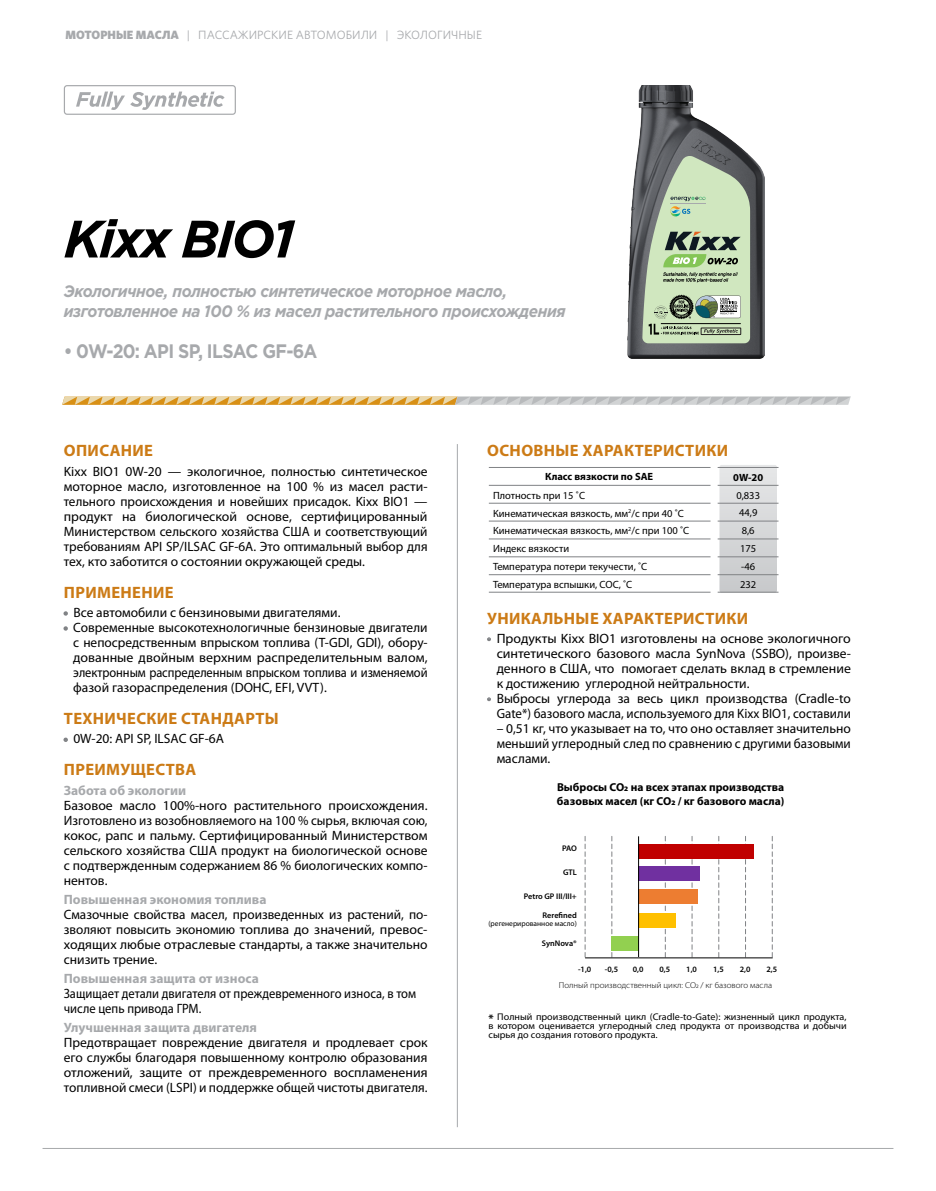
<style>
.page{position:relative;width:936px;height:1191px;background:#fff}
.page>*{position:absolute;margin:0;border:0;box-sizing:border-box;transform-origin:0 0}
.t1{font:italic 700 52.5px "Gotham Pro";letter-spacing:-.05em;color:#000}
.t2{font:700 19.5px "Gotham Pro";letter-spacing:-.03em;color:#a7a9ac;scale:.9 1}
.t3{font:italic 700 16.5px/19.8px "Gotham Pro";letter-spacing:-.025em;color:#a7a9ac;scale:.93 1}
.t4{font:700 16.5px "Myriad Pro";letter-spacing:.02em;color:#cc7b16}
.t5{font:13.5px/15px "Myriad Pro";color:#000;text-align:justify}
.t6{font:700 13.5px "Myriad Pro";color:#a7a9ac}
.t7{font:13.5px/15px "Myriad Pro";color:#000;scale:.93 1}
.t8{font:12px "Whitney";color:#a7a9ac}
.t9{font:700 11.55px/14.1px "Myriad Pro";color:#000}
.t10{font:10.5px/17.7px "Myriad Pro";color:#000}
.t11{font:700 10.5px "Myriad Pro";color:#000}
.t12{font:9.75px/9px "Myriad Pro";color:#000;text-align:justify;scale:1.05 1}
.t13{font:300 8.55px "Myriad Pro";color:#000;scale:1.05 1}
.t14{font:600 8.25px "Myriad Pro";color:#000}
.t15{font:7.5px "Myriad Pro";color:#000}
.s1{font-weight:900}
.s2{color:#808285}
.s3{font-weight:700;font-size:11.1px}
</style>
<div class="page">
<svg style="left:584px;top:836px;width:1px;height:121px"></svg>
<svg style="left:665px;top:836px;width:1px;height:121px"></svg>
<svg style="left:611px;top:836px;width:1px;height:121px"></svg>
<svg style="left:691px;top:836px;width:1px;height:121px"></svg>
<svg style="left:745px;top:836px;width:1px;height:121px"></svg>
<svg style="left:718px;top:836px;width:1px;height:121px"></svg>
<svg style="left:771px;top:836px;width:1px;height:121px"></svg>
<hr style="left:585px;top:957px;width:187px;height:1px;background:#000">
<div style="left:611px;top:936px;width:28px;height:15px;background:#92d050"></div>
<div style="left:638px;top:913px;width:37px;height:14px;background:#ffc000"></div>
<div style="left:638px;top:889px;width:59px;height:15px;background:#ed7d31"></div>
<div style="left:638px;top:866px;width:62px;height:14px;background:#7030a0"></div>
<div style="left:638px;top:844px;width:115px;height:14px;background:#c00000"></div>
<hr style="left:638px;top:836px;width:1px;height:121px;background:#000">
<hr style="left:43px;top:1148px;width:850px;height:1px;background:#a7a9ac">
<svg style="left:76px;top:92px;width:148px;height:18px"></svg>
<div style="left:64px;top:85px;width:172px;height:30px;border:1px solid #a7a9ac;border-radius:3px"></div>
<svg style="left:62px;top:396px;width:788px;height:9px;background:#d5c09a"></svg>
<svg style="left:719px;top:465px;width:58px;height:127px;background:#d5d6d8"></svg>
<hr style="left:489px;top:485px;width:221px;height:1px;background:#808285">
<hr style="left:489px;top:467px;width:221px;height:1px;background:#808285">
<hr style="left:489px;top:503px;width:221px;height:1px;background:#808285">
<hr style="left:489px;top:521px;width:221px;height:1px;background:#808285">
<hr style="left:489px;top:538px;width:221px;height:1px;background:#808285">
<hr style="left:489px;top:556px;width:221px;height:1px;background:#808285">
<hr style="left:489px;top:574px;width:221px;height:1px;background:#808285">
<hr style="left:489px;top:592px;width:221px;height:1px;background:#808285">
<hr style="left:717px;top:485px;width:61px;height:1px;background:#808285">
<hr style="left:717px;top:467px;width:61px;height:1px;background:#808285">
<hr style="left:717px;top:503px;width:61px;height:1px;background:#808285">
<hr style="left:717px;top:521px;width:61px;height:1px;background:#808285">
<hr style="left:717px;top:538px;width:61px;height:1px;background:#808285">
<hr style="left:717px;top:556px;width:61px;height:1px;background:#808285">
<hr style="left:717px;top:574px;width:61px;height:1px;background:#808285">
<hr style="left:717px;top:592px;width:61px;height:1px;background:#808285">
<img style="left:627px;top:85px;width:137px;height:273px">
<svg style="left:642px;top:156px;width:108px;height:187px;background:#a7b99d"></svg>
<hr style="left:457px;top:444px;width:1px;height:683px;background:#a7a9ac">
<p class="t8" style="left:65px;top:27px;width:418px"><span class="s1">МОТОРНЫЕ МАСЛА</span> | ПАССАЖИРСКИЕ АВТОМОБИЛИ | ЭКОЛОГИЧНЫЕ</p>
<h1 class="t1" style="left:64px;top:208px;width:233px">Kixx BIO1</h1>
<p class="t3" style="left:64px;top:281px;width:541px">Экологичное, полностью синтетическое моторное масло, изготовленное на 100 % из масел растительного происхождения</p>
<h2 class="t2" style="left:64px;top:340px;width:283px">• 0W-20: API SP, ILSAC GF-6A</h2>
<p class="t4" style="left:64px;top:440px;width:91px">ОПИСАНИЕ</p>
<p class="t5" style="left:64px;top:463px;width:365px">Kixx BIO1 0W-20 — экологичное, полностью синтетическое моторное масло, изготовленное на 100 % из масел расти&shy;тельного происхождения и новейших присадок. Kixx BIO1 — продукт на биологической основе, сертифицированный Министерством сельского хозяйства США и соответствующий требованиям API SP/ILSAC GF-6A. Это оптимальный выбор для тех, кто заботится о состоянии окружающей среды.</p>
<p class="t4" style="left:64px;top:581px;width:111px">ПРИМЕНЕНИЕ</p>
<p class="t5" style="left:64px;top:605px;width:278px"><span class="s2">•</span> Все автомобили с бензиновыми двигателями.</p>
<p class="t5" style="left:73px;top:620px;width:356px;text-indent:-9px"><span class="s2">•</span> Современные высокотехнологичные бензиновые двигатели с непосредственным впрыском топлива (T-GDI, GDI), обору&shy;дованные двойным верхним распределительным валом, электронным распределенным впрыском топлива и изменяемой фазой газораспределения (DOHC, EFI, VVT).</p>
<p class="t4" style="left:64px;top:707px;width:216px">ТЕХНИЧЕСКИЕ СТАНДАРТЫ</p>
<p class="t5" style="left:64px;top:731px;width:162px"><span class="s2">•</span> 0W-20: API SP, ILSAC GF-6A</p>
<p class="t4" style="left:64px;top:759px;width:134px">ПРЕИМУЩЕСТВА</p>
<p class="t6" style="left:64px;top:781px;width:124px">Забота об экологии</p>
<p class="t5" style="left:64px;top:797px;width:365px">Базовое масло 100%-ного растительного происхождения.<br>Изготовлено из возобновляемого на 100 % сырья, включая сою, кокос, рапс и пальму. Сертифицированный Министерством сельского хозяйства США продукт на биологической основе с подтвержденным содержанием 86 % биологических компо&shy;нентов.</p>
<p class="t6" style="left:64px;top:890px;width:204px">Повышенная экономия топлива</p>
<p class="t5" style="left:64px;top:906px;width:365px">Смазочные свойства масел, произведенных из растений, по&shy;зволяют повысить экономию топлива до значений, превос&shy;ходящих любые отраслевые стандарты, а также значительно снизить трение.</p>
<p class="t6" style="left:64px;top:969px;width:196px">Повышенная защита от износа</p>
<p class="t7" style="left:64px;top:986px;width:380px">Защищает детали двигателя от преждевременного износа, в том числе цепь привода ГРМ.</p>
<p class="t6" style="left:64px;top:1019px;width:195px">Улучшенная защита двигателя</p>
<p class="t5" style="left:64px;top:1035px;width:365px">Предотвращает повреждение двигателя и продлевает срок его службы благодаря повышенному контролю образования отложений, защите от преждевременного воспламенения топливной смеси (LSPI) и поддержке общей чистоты двигателя.</p>
<p class="t4" style="left:487px;top:440px;width:242px">ОСНОВНЫЕ ХАРАКТЕРИСТИКИ</p>
<p class="t11" style="left:545px;top:469px;width:110px">Класс вязкости по SAE</p>
<p class="t10" style="left:493px;top:486px;width:198px">Плотность при 15 ˚C<br>Кинематическая вязкость, мм<sup>2</sup>/с при 40 ˚C<br>Кинематическая вязкость, мм<sup>2</sup>/с при 100 ˚C<br>Индекс вязкости<br>Температура потери текучести, ˚C<br>Температура вспышки, COC, ˚C</p>
<p class="t11" style="left:733px;top:470px;width:31px">0W-20</p>
<p class="t10" style="left:736px;top:486px;width:25px">0,833<br>44,9<br>8,6<br>175 -46<br>232</p>
<p class="t4" style="left:487px;top:607px;width:262px">УНИКАЛЬНЫЕ ХАРАКТЕРИСТИКИ</p>
<p class="t5" style="left:496px;top:630px;width:356px;text-indent:-10px"><span class="s2">•</span> Продукты Kixx BIO1 изготовлены на основе экологичного синтетического базового масла SynNova (SSBO), произве&shy;денного в США, что помогает сделать вклад в стремление к достижению углеродной нейтральности.</p>
<p class="t5" style="left:487px;top:690px;width:365px;text-align:right"><span class="s2">•</span> Выбросы углерода за весь цикл производства (Cradle-to<br>Gate*) базового масла, используемого для Kixx BIO1, составили</p>
<p class="t5" style="left:496px;top:720px;width:356px">– 0,51 кг, что указывает на то, что оно оставляет значительно меньший углеродный след по сравнению с другими базовыми маслами.</p>
<p class="t9" style="left:557px;top:780px;width:229px">Выбросы CO2 на всех этапах производства базовых масел (кг CO2 / кг базового масла)</p>
<p class="t14" style="left:562px;top:843px;width:16px">PAO</p>
<p class="t14" style="left:563px;top:867px;width:15px">GTL</p>
<p class="t14" style="left:524px;top:890px;width:54px">Petro GP III/III+</p>
<p class="t14" style="left:542px;top:910px;width:36px">Rerefined</p>
<p class="t15" style="left:488px;top:919px;width:90px">(регенерированное масло)</p>
<p class="t14" style="left:542px;top:938px;width:36px">SynNova®</p>
<p class="t14" style="left:578px;top:963px;width:15px">-1,0</p>
<p class="t14" style="left:604px;top:963px;width:15px">-0,5</p>
<p class="t14" style="left:632px;top:963px;width:12px">0,0</p>
<p class="t14" style="left:659px;top:963px;width:12px">0,5</p>
<p class="t14" style="left:686px;top:963px;width:12px">1,0</p>
<p class="t14" style="left:713px;top:963px;width:12px">1,5</p>
<p class="t14" style="left:739px;top:963px;width:12px">2,0</p>
<p class="t14" style="left:766px;top:963px;width:12px">2,5</p>
<p class="t13" style="left:559px;top:980px;width:204px">Полный производственный цикл: CO2 / кг базового масла</p>
<p class="t12" style="left:488px;top:1012px;width:342px"><span class="s3">*</span> Полный производственный цикл (Cradle-to-Gate): жизненный цикл продукта, в котором оценивается углеродный след продукта от производства и добычи сырья до создания готового продукта.</p>
</div>
